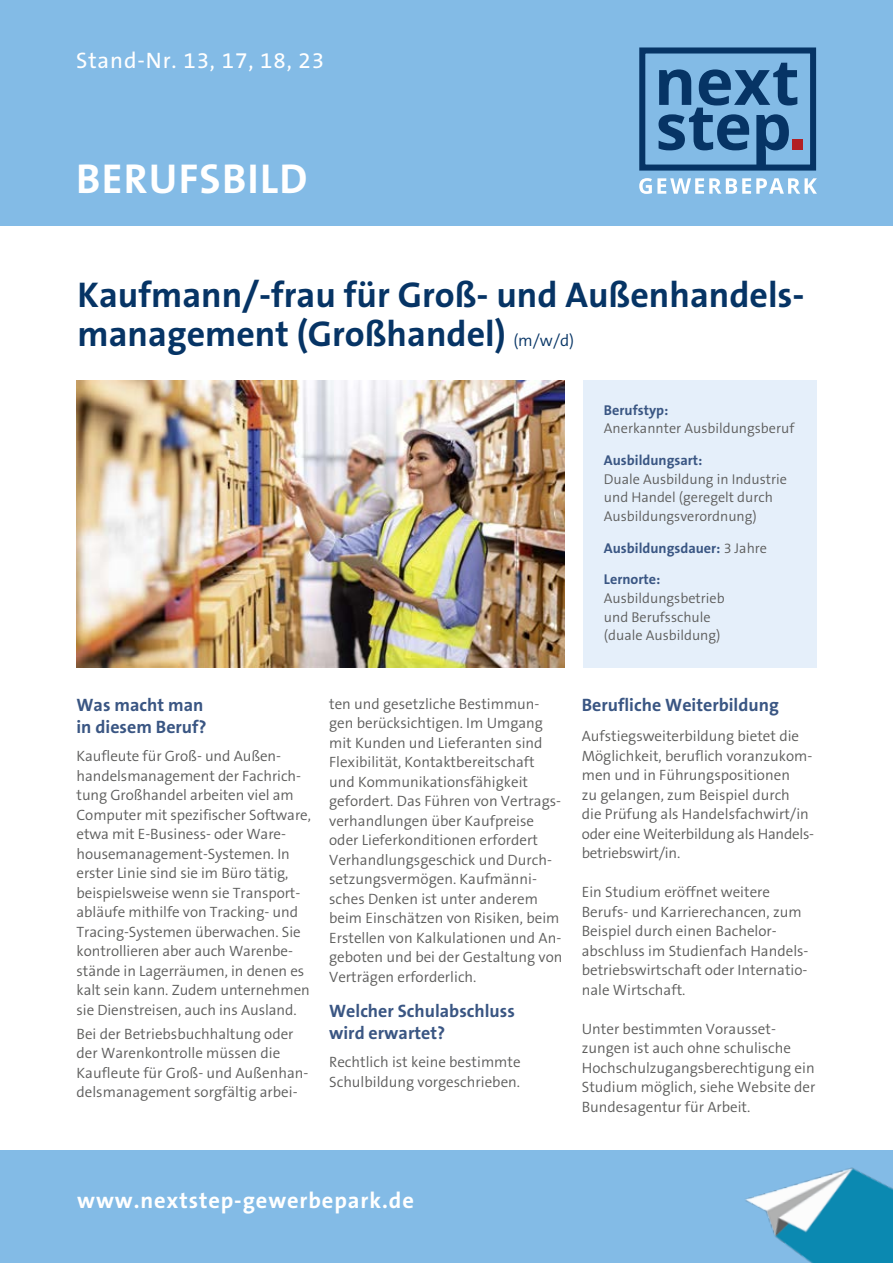
<style>
.page{position:relative;width:893px;height:1263px;background:#fff}
.page>*{position:absolute;margin:0;border:0;box-sizing:border-box;transform-origin:0 0}
.t1{font:700 42px "The Sans B7";letter-spacing:.03em;color:#fff}
.t2{font:700 36px/39px "The Sans B7";color:#063465}
.t3{font:700 22.5px "The Sans B7";letter-spacing:.04em;color:#fff}
.t4{font:22.5px "The Sans B5 Plain";letter-spacing:.04em;color:#fff}
.t5{font:700 18px/22.5px "The Sans B7";color:#3a5683}
.t6{font:300 15px/19.5px "The Sans B4";color:#5d5d5c}
.t7{font:300 14.25px/18.8px "The Sans B4";color:#5d5d5c}
.t8{font:700 14.25px "The Sans B7";color:#3a5683}
.s1{font-family:"The Sans B4";font-weight:300;font-size:16.5px}
.s2{font-family:"The Sans B4";font-weight:300;color:#5d5d5c}
</style>
<div class="page">
<div style="left:583px;top:381px;width:233px;height:287px;background:#e5effa"></div>
<img style="left:77px;top:381px;width:488px;height:287px">
<div style="left:0;top:0;width:893px;height:225px;background:#83bbe6"></div>
<div style="left:0;top:1150px;width:893px;height:113px;background:#83bbe6"></div>
<img style="left:745px;top:1167px;width:148px;height:96px">
<div style="left:639px;top:47px;width:177px;height:124px;border:6px solid #063465"></div>
<svg style="left:658px;top:63px;width:139px;height:102px"></svg>
<div style="left:792px;top:139px;width:10px;height:11px;background:#b21f23"></div>
<svg style="left:639px;top:178px;width:178px;height:16px"></svg>
<h3 class="t4" style="left:76px;top:48px;width:250px">Stand-Nr. 13, 17, 18, 23</h3>
<h1 class="t1" style="left:76px;top:157px;width:233px">BERUFSBILD</h1>
<h2 class="t2" style="left:78px;top:277px;width:728px">Kaufmann/-frau für Groß- und Außenhandels&shy;management (Großhandel) <span class="s1">(m/w/d)</span></h2>
<p class="t8" style="left:604px;top:402px;width:66px">Berufstyp:</p>
<p class="t7" style="left:604px;top:420px;width:192px">Anerkannter Ausbildungsberuf</p>
<p class="t8" style="left:604px;top:453px;width:100px">Ausbildungsart:</p>
<p class="t7" style="left:604px;top:470px;width:185px">Duale Ausbildung in Industrie und Handel (geregelt durch<br>Ausbildungsverordnung)</p>
<p class="t8" style="left:604px;top:540px;width:165px">Ausbildungsdauer: <span class="s2">3 Jahre</span></p>
<p class="t8" style="left:604px;top:572px;width:58px">Lernorte:</p>
<p class="t7" style="left:604px;top:590px;width:122px">Ausbildungsbetrieb und Berufsschule (duale Ausbildung)</p>
<p class="t5" style="left:77px;top:694px;width:132px">Was macht man in diesem Beruf?</p>
<p class="t6" style="left:77px;top:747px;width:236px">Kaufleute für Groß- und Außen&shy;handelsmanagement der Fachrich&shy;tung Großhandel arbeiten viel am Computer mit spezifischer Software, etwa mit E-Business- oder Ware&shy;housemanagement-Systemen. In erster Linie sind sie im Büro tätig, beispielsweise wenn sie Transport&shy;abläufe mithilfe von Tracking- und Tracing-Systemen überwachen. Sie kontrollieren aber auch Warenbe&shy;stände in Lagerräumen, in denen es kalt sein kann. Zudem unternehmen sie Dienstreisen, auch ins Ausland.</p>
<p class="t6" style="left:77px;top:1025px;width:233px">Bei der Betriebsbuchhaltung oder der Warenkontrolle müssen die Kaufleute für Groß- und Außenhan&shy;delsmanagement sorgfältig arbei-</p>
<p class="t6" style="left:329px;top:695px;width:235px">ten und gesetzliche Bestimmun&shy;gen berücksichtigen. Im Umgang mit Kunden und Lieferanten sind Flexibilität, Kontaktbereitschaft und Kommunikationsfähigkeit gefordert. Das Führen von Vertrags&shy;verhandlungen über Kaufpreise oder Lieferkonditionen erfordert Verhandlungsgeschick und Durch&shy;setzungsvermögen. Kaufmänni&shy;sches Denken ist unter anderem beim Einschätzen von Risiken, beim Erstellen von Kalkulationen und An&shy;geboten und bei der Gestaltung von Verträgen erforderlich.</p>
<p class="t5" style="left:329px;top:1001px;width:187px">Welcher Schulabschluss wird erwartet?</p>
<p class="t6" style="left:329px;top:1053px;width:193px">Rechtlich ist keine bestimmte<br>Schulbildung vorgeschrieben.</p>
<p class="t5" style="left:582px;top:694px;width:198px">Berufliche Weiterbildung</p>
<p class="t6" style="left:582px;top:727px;width:234px">Aufstiegsweiterbildung bietet die<br>Möglichkeit, beruflich voranzukom&shy;men und in Führungspositionen<br>zu gelangen, zum Beispiel durch<br>die Prüfung als Handelsfachwirt/in oder eine Weiterbildung als Handels&shy;betriebswirt/in.</p>
<p class="t6" style="left:582px;top:883px;width:228px">Ein Studium eröffnet weitere<br>Berufs- und Karrierechancen, zum<br>Beispiel durch einen Bachelor&shy;abschluss im Studienfach Handels&shy;betriebswirtschaft oder Internatio&shy;nale Wirtschaft.</p>
<p class="t6" style="left:582px;top:1020px;width:235px">Unter bestimmten Vorausset&shy;zungen ist auch ohne schulische<br>Hochschulzugangsberechtigung ein<br>Studium möglich, siehe Website der<br>Bundesagentur für Arbeit.</p>
<h3 class="t3" style="left:77px;top:1189px;width:338px">www.nextstep-gewerbepark.de</h3>
</div>
